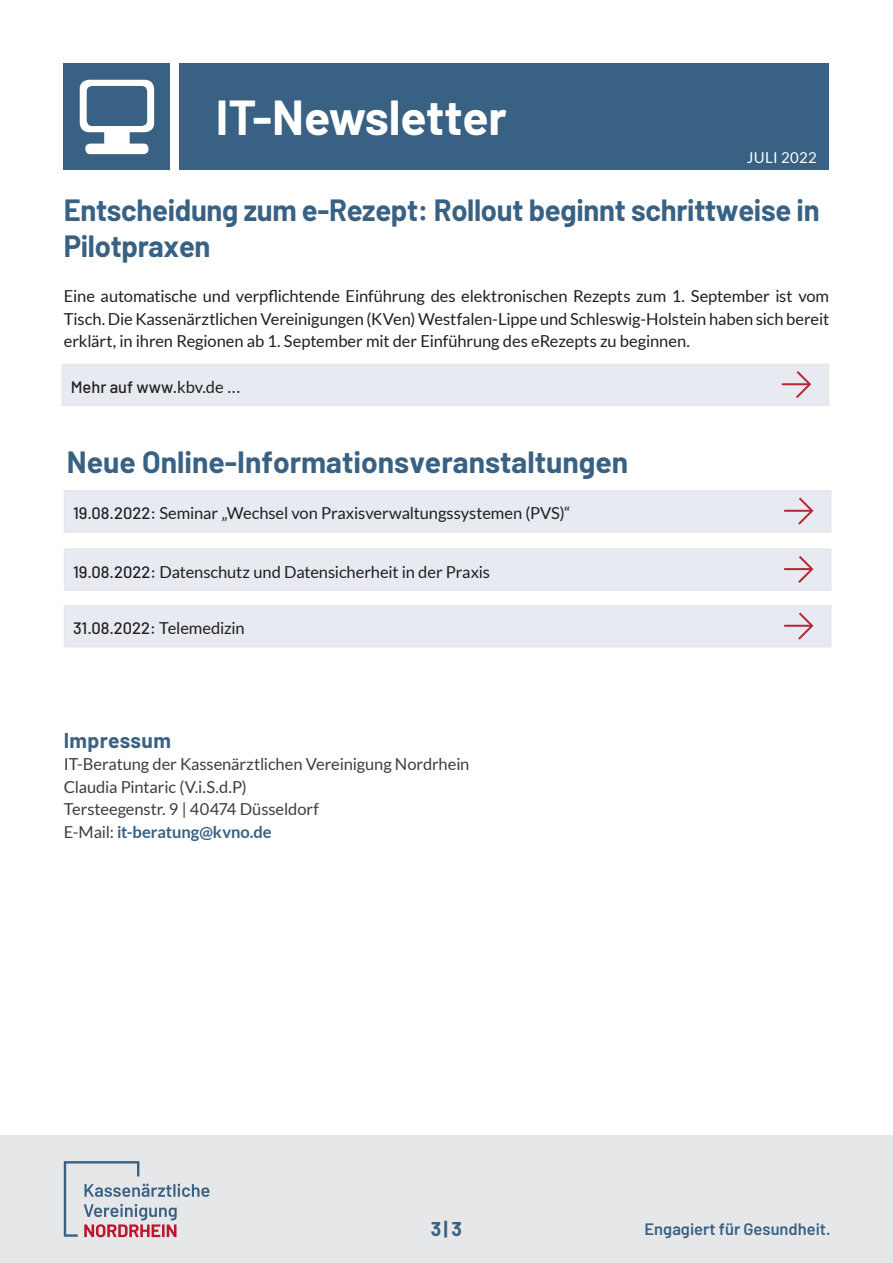
<style>
.page{position:relative;width:893px;height:1263px;background:#fff}
.page>*{position:absolute;margin:0;border:0;box-sizing:border-box;transform-origin:0 0}
.t1{font:700 48px "Barlow";color:#fff}
._3_0_-_Numerische_Au{font:700 30px/36px "Barlow";letter-spacing:-.01em;color:#396184}
._1_0_-_Fließtext_-_1{font:700 21px "Barlow";letter-spacing:.015em;color:#396184}
.t2{font:700 19.5px "Barlow";color:#396184}
._3_0_-_Numerische_Au-2{font:16.5px/22.5px "Lato";letter-spacing:-.005em;color:#231f20;text-align:justify}
.t3{font:16.5px "Lato";letter-spacing:-.005em;color:#3e3e3f}
.t4{font:500 16.5px "Barlow";color:#231f20}
.t5{font:700 16.5px "Lato";color:#396184}
.t6{font:600 16.5px "Barlow";color:#396184}
.t7{font:15px "Lato";letter-spacing:.02em;color:#fff}
.s1{font-family:"Lato";font-weight:400}
.s2{font-family:"Barlow";font-weight:500}
.s3{font-weight:400;color:#3e3e3f}
</style>
<div class="page">
<div style="left:180px;top:64px;width:649px;height:106px;background:#396184"></div>
<div style="left:64px;top:64px;width:106px;height:106px;background:#396184"></div>
<svg style="left:80px;top:80px;width:74px;height:74px"></svg>
<div style="left:0;top:1135px;width:893px;height:128px;background:#e6e7e9"></div>
<svg style="left:64px;top:1161px;width:145px;height:76px"></svg>
<div style="left:62px;top:364px;width:767px;height:42px;background:#e7eaf0"></div>
<svg style="left:794px;top:371px;width:18px;height:27px"></svg>
<hr style="left:782px;top:383px;width:26px;height:2px;background:#b72837">
<div style="left:64px;top:490px;width:767px;height:43px;background:#e7eaf0"></div>
<svg style="left:796px;top:497px;width:18px;height:28px"></svg>
<hr style="left:785px;top:510px;width:26px;height:2px;background:#b72837">
<div style="left:64px;top:548px;width:767px;height:43px;background:#e7eaf0"></div>
<svg style="left:796px;top:556px;width:18px;height:27px"></svg>
<hr style="left:785px;top:568px;width:26px;height:2px;background:#b72837">
<div style="left:64px;top:605px;width:767px;height:43px;background:#e7eaf0"></div>
<svg style="left:796px;top:612px;width:18px;height:28px"></svg>
<hr style="left:785px;top:625px;width:26px;height:2px;background:#b72837">
<h1 class="t1" style="left:216px;top:82px;width:293px">IT-Newsletter</h1>
<p class="t7" style="left:747px;top:149px;width:72px">JULI 2022</p>
<p class="_3_0_-_Numerische_Au" style="left:64px;top:190px;width:757px">Entscheidung zum e-Rezept: Rollout beginnt schrittweise in<br>Pilotpraxen</p>
<p class="_3_0_-_Numerische_Au-2" style="left:64px;top:285px;width:767px">Eine automatische und verpflichtende Einführung des elektronischen Rezepts zum 1. September ist vom Tisch. Die Kassenärztlichen Vereinigungen (KVen) Westfalen-Lippe und Schleswig-Holstein haben sich bereit erklärt, in ihren Regionen ab 1. September mit der Einführung des eRezepts zu beginnen.</p>
<p class="t4" style="left:71px;top:375px;width:171px">Mehr auf www.<span class="s1">kbv.de</span> ...</p>
<p class="_3_0_-_Numerische_Au" style="left:67px;top:442px;width:563px">Neue Online-Informationsveranstaltungen</p>
<p class="_3_0_-_Numerische_Au-2" style="left:73px;top:502px;width:499px"><span class="s2">19.08.2022:</span> Seminar „Wechsel von Praxisverwaltungssystemen (PVS)“</p>
<p class="_3_0_-_Numerische_Au-2" style="left:73px;top:560px;width:418px"><span class="s2">19.08.2022:</span> Datenschutz und Datensicherheit in der Praxis</p>
<p class="t4" style="left:73px;top:616px;width:173px">31.08.2022: <span class="s1">Telemedizin</span></p>
<p class="_1_0_-_Fließtext_-_1" style="left:64px;top:725px;width:109px">Impressum</p>
<p class="t3" style="left:64px;top:755px;width:407px">IT-Beratung der Kassenärztlichen Vereinigung Nordrhein</p>
<p class="t3" style="left:64px;top:778px;width:184px">Claudia Pintaric (V.i.S.d.P)</p>
<p class="t3" style="left:64px;top:800px;width:257px">Tersteegenstr. 9 | 40474 Düsseldorf</p>
<p class="t5" style="left:64px;top:822px;width:209px"><span class="s3">E-Mail:</span> it-beratung@kvno.de</p>
<p class="t2" style="left:431px;top:1214px;width:33px">3| 3</p>
<p class="t6" style="left:645px;top:1217px;width:188px">Engagiert für Gesundheit.</p>
</div>
